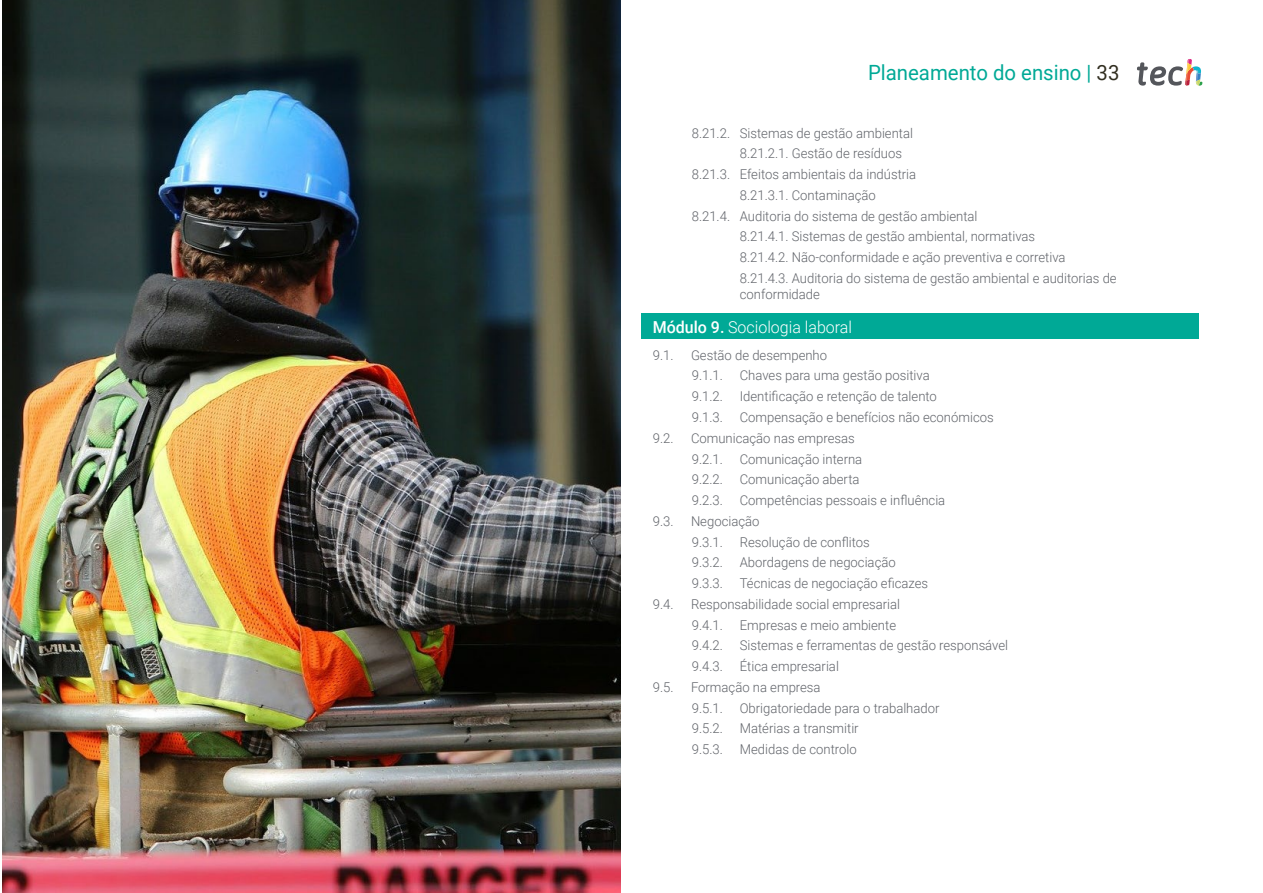
<style>
.page{position:relative;width:1263px;height:893px;background:#fff}
.page>*{position:absolute;margin:0;border:0;box-sizing:border-box;transform-origin:0 0}
.t1{font:21px "Roboto";color:#00a996}
.t2{font:300 16.5px "Roboto";color:#fff}
.t3{font:300 13.5px/20.7px "Roboto";color:#61646a}
.s1{color:#312e20}
.s2{font-weight:500}
</style>
<div class="page">
<svg style="left:1137px;top:59px;width:65px;height:27px"></svg>
<div style="left:642px;top:314px;width:557px;height:25px;background:#00a996"></div>
<img style="left:2px;top:0;width:619px;height:893px">
<h1 class="t1" style="left:868px;top:57px;width:253px">Planeamento do ensino | <span class="s1">33</span></h1>
<p class="t3" style="left:692px;top:122px;width:223px">8.21.2. Sistemas de gestão ambiental</p>
<p class="t3" style="left:740px;top:143px;width:164px">8.21.2.1. Gestão de resíduos</p>
<p class="t3" style="left:692px;top:164px;width:226px">8.21.3. Efeitos ambientais da indústria</p>
<p class="t3" style="left:740px;top:184px;width:138px">8.21.3.1. Contaminação</p>
<p class="t3" style="left:692px;top:205px;width:287px">8.21.4. Auditoria do sistema de gestão ambiental</p>
<p class="t3" style="left:740px;top:226px;width:297px">8.21.4.1. Sistemas de gestão ambiental, normativas</p>
<p class="t3" style="left:740px;top:247px;width:327px">8.21.4.2. Não-conformidade e ação preventiva e corretiva</p>
<p class="t3" style="left:740px;top:267px;width:378px">8.21.4.3. Auditoria do sistema de gestão ambiental e auditorias de</p>
<p class="t3" style="left:740px;top:284px;width:82px">conformidade</p>
<p class="t2" style="left:653px;top:315px;width:201px"><span class="s2">Módulo 9.</span> Sociologia laboral</p>
<p class="t3" style="left:653px;top:344px;width:22px">9.1.</p>
<p class="t3" style="left:691px;top:344px;width:304px">Gestão de desempenho<br>9.1.1. Chaves para uma gestão positiva<br>9.1.2. Identificação e retenção de talento<br>9.1.3. Compensação e benefícios não económicos</p>
<p class="t3" style="left:653px;top:427px;width:22px">9.2.</p>
<p class="t3" style="left:691px;top:427px;width:256px">Comunicação nas empresas<br>9.2.1. Comunicação interna<br>9.2.2. Comunicação aberta<br>9.2.3. Competências pessoais e influência</p>
<p class="t3" style="left:653px;top:510px;width:22px">9.3.</p>
<p class="t3" style="left:691px;top:510px;width:239px">Negociação<br>9.3.1. Resolução de conflitos<br>9.3.2. Abordagens de negociação<br>9.3.3. Técnicas de negociação eficazes</p>
<p class="t3" style="left:653px;top:593px;width:22px">9.4.</p>
<p class="t3" style="left:691px;top:593px;width:319px">Responsabilidade social empresarial<br>9.4.1. Empresas e meio ambiente<br>9.4.2. Sistemas e ferramentas de gestão responsável 9.4.3. Ética empresarial</p>
<p class="t3" style="left:653px;top:676px;width:22px">9.5.</p>
<p class="t3" style="left:691px;top:676px;width:250px">Formação na empresa<br>9.5.1. Obrigatoriedade para o trabalhador<br>9.5.2. Matérias a transmitir<br>9.5.3. Medidas de controlo</p>
</div>
